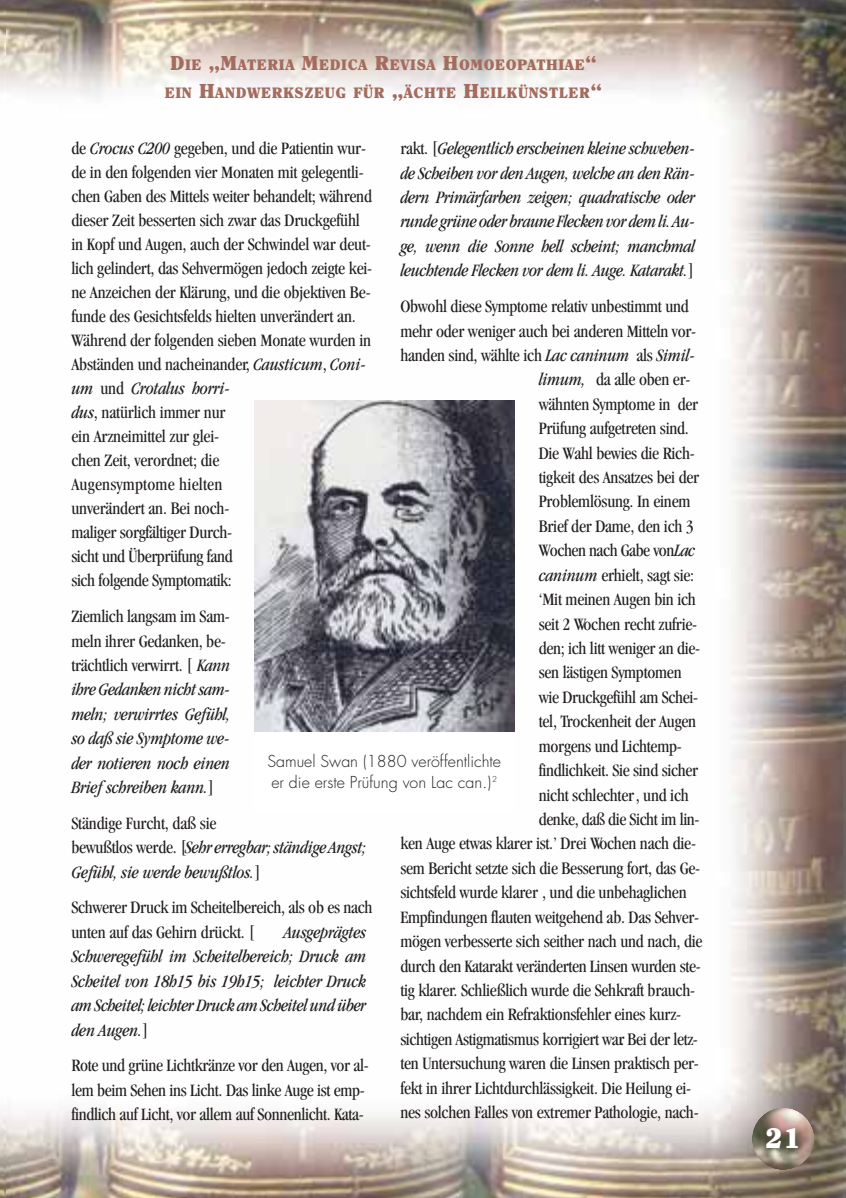
<style>
.page{position:relative;width:846px;height:1198px;background:#fff}
.page>*{position:absolute;margin:0;border:0;box-sizing:border-box;transform-origin:0 0}
.t1{font:900 28px "Clearface";color:#fff}
.t2{font:condensed 18px/24px "Garamond";letter-spacing:-.015em;color:#231f20}
.t3{font:italic condensed 18px/24.4px "Garamond";letter-spacing:-.015em;color:#231f20}
.t4{font:300 16px/21px "Futura";color:#231f20}
.t5{font:900 15px/28px "Clearface";letter-spacing:.04em;color:#a46c5e;text-align:center}
.s1{font-size:20px}
.s2{font-style:normal}
.s3{font-style:italic}
</style>
<div class="page">
<img style="left:5px;top:0;width:841px;height:1197px">
<img style="left:752px;top:1107px;width:62px;height:62px;border-radius:50%">
<img style="left:254px;top:400px;width:261px;height:331px">
<div style="left:254px;top:733px;width:261px;height:79px;background:#fff"></div>
<p class="t5" style="left:165px;top:52px;width:438px"><span class="s1">D</span>IE <span class="s1">„M</span>ATERIA <span class="s1">M</span>EDICA <span class="s1">R</span>EVISA <span class="s1">H</span>OMOEOPATHIAE<span class="s1">“<br></span>EIN <span class="s1">H</span>ANDWERKSZEUG FÜR <span class="s1">„</span>ÄCHTE <span class="s1">H</span>EILKÜNSTLER<span class="s1">“</span></p>
<p class="t3" style="left:400px;top:138px;width:296px;text-align:justify"><span class="s2">rakt. [</span>Gelegentlich erscheinen kleine schweben&shy;de Scheiben vor den Augen, welche an den Rän&shy;dern Primärfarben zeigen; quadratische oder runde grüne oder braune Flecken vor dem li. Au&shy;ge, wenn die Sonne hell scheint; manchmal leuchtende Flecken vor dem li. Auge. Katarakt.<span class="s2">]</span></p>
<p class="t2" style="left:400px;top:294px;width:290px">Obwohl diese Symptome relativ unbestimmt und</p>
<p class="t2" style="left:400px;top:318px;width:297px">mehr oder weniger auch bei anderen Mitteln vor-</p>
<p class="t2" style="left:400px;top:343px;width:296px">handen sind, wählte ich <span class="s3">Lac caninum</span> als <span class="s3">Simil-</span></p>
<p class="t2" style="left:539px;top:367px;width:153px"><span class="s3">limum,</span> da alle oben er-</p>
<p class="t2" style="left:539px;top:392px;width:161px">wähnten Symptome in der</p>
<p class="t2" style="left:539px;top:416px;width:152px">Prüfung aufgetreten sind.</p>
<p class="t2" style="left:539px;top:440px;width:157px">Die Wahl bewies die Rich-</p>
<p class="t2" style="left:539px;top:465px;width:162px">tigkeit des Ansatzes bei der</p>
<p class="t2" style="left:539px;top:489px;width:153px">Problemlösung. In einem</p>
<p class="t2" style="left:539px;top:514px;width:157px">Brief der Dame, den ich 3</p>
<p class="t2" style="left:539px;top:538px;width:158px">Wochen nach Gabe von <span class="s3">Lac</span></p>
<p class="t2" style="left:539px;top:562px;width:157px"><span class="s3">caninum</span> erhielt, sagt sie:</p>
<p class="t2" style="left:539px;top:587px;width:159px">‘Mit meinen Augen bin ich</p>
<p class="t2" style="left:539px;top:611px;width:160px">seit 2 Wochen recht zufrie-</p>
<p class="t2" style="left:539px;top:636px;width:163px">den; ich litt weniger an die-</p>
<p class="t2" style="left:539px;top:660px;width:144px">sen lästigen Symptomen</p>
<p class="t2" style="left:539px;top:685px;width:161px">wie Druckgefühl am Schei-</p>
<p class="t2" style="left:539px;top:709px;width:159px">tel, Trockenheit der Augen</p>
<p class="t2" style="left:539px;top:733px;width:145px">morgens und Lichtemp-</p>
<p class="t2" style="left:539px;top:758px;width:161px">findlichkeit. Sie sind sicher</p>
<p class="t2" style="left:539px;top:782px;width:152px">nicht schlechter, und ich</p>
<p class="t2" style="left:539px;top:807px;width:162px">denke, daß die Sicht im lin-</p>
<p class="t2" style="left:400px;top:831px;width:297px">ken Auge etwas klarer ist.’ Drei Wochen nach die-</p>
<p class="t2" style="left:400px;top:855px;width:301px">sem Bericht setzte sich die Besserung fort, das Ge-</p>
<p class="t2" style="left:400px;top:880px;width:288px">sichtsfeld wurde klarer , und die unbehaglichen</p>
<p class="t2" style="left:400px;top:904px;width:300px">Empfindungen flauten weitgehend ab. Das Sehver-</p>
<p class="t2" style="left:400px;top:929px;width:304px">mögen verbesserte sich seither nach und nach, die</p>
<p class="t2" style="left:400px;top:953px;width:302px">durch den Katarakt veränderten Linsen wurden ste-</p>
<p class="t2" style="left:400px;top:977px;width:296px">tig klarer. Schließlich wurde die Sehkraft brauch-</p>
<p class="t2" style="left:400px;top:1002px;width:282px">bar, nachdem ein Refraktionsfehler eines kurz-</p>
<p class="t2" style="left:400px;top:1026px;width:299px">sichtigen Astigmatismus korrigiert war. Bei der letz-</p>
<p class="t2" style="left:400px;top:1051px;width:300px">ten Untersuchung waren die Linsen praktisch per-</p>
<p class="t2" style="left:400px;top:1075px;width:292px">fekt in ihrer Lichtdurchlässigkeit. Die Heilung ei-</p>
<p class="t2" style="left:400px;top:1099px;width:300px">nes solchen Falles von extremer Pathologie, nach-</p>
<p class="t2" style="left:71px;top:136px;width:302px">de <span class="s3">Crocus C200</span> gegeben, und die Patientin wur&shy;de in den folgenden vier Monaten mit gelegentli&shy;chen Gaben des Mittels weiter behandelt; während dieser Zeit besserten sich zwar das Druckgefühl in Kopf und Augen, auch der Schwindel war deut&shy;lich gelindert, das Sehvermögen jedoch zeigte kei&shy;ne Anzeichen der Klärung, und die objektiven Be&shy;funde des Gesichtsfelds hielten unverändert an.<br>Während der folgenden sieben Monate wurden in Abständen und nacheinander, <span class="s3">Causticum</span>, <span class="s3">Coni&shy;um</span> und <span class="s3">Crotalus horri-<br>dus</span>, natürlich immer nur<br>ein Arzneimittel zur glei-<br>chen Zeit, verordnet; die<br>Augensymptome hielten<br>unverändert an. Bei noch-<br>maliger sorgfältiger Durch-<br>sicht und Überprüfung fand<br>sich folgende Symptomatik:</p>
<p class="t3" style="left:71px;top:605px;width:160px"><span class="s2">Ziemlich langsam im Sam&shy;meln ihrer Gedanken, be&shy;trächtlich verwirrt. [</span> Kann ihre Gedanken nicht sam&shy;meln; verwirrtes Gefühl, so daß sie Symptome we&shy;der notieren noch einen<br>Brief schreiben kann.<span class="s2">]</span></p>
<p class="t3" style="left:71px;top:812px;width:296px"><span class="s2">Ständige Furcht, daß sie<br>bewußtlos werde. [</span>Sehr erregbar; ständige Angst;<br>Gefühl, sie werde bewußtlos.<span class="s2">]</span></p>
<p class="t2" style="left:71px;top:895px;width:303px">Schwerer Druck im Scheitelbereich, als ob es nach unten auf das Gehirn drückt. [</p>
<p class="t4" style="left:267px;top:750px;width:235px">Samuel Swan (1880 veröffentlichte er die erste Prüfung von Lac can.)<sup>2</sup></p>
<p class="t3" style="left:71px;top:921px;width:296px;text-align:justify;text-indent:213px">Ausgeprägtes Schweregefühl im Scheitelbereich; Druck am Scheitel von 18h15 bis 19h15; leichter Druck am Scheitel; leichter Druck am Scheitel und über den Augen.<span class="s2">]</span></p>
<p class="t2" style="left:71px;top:1053px;width:299px">Rote und grüne Lichtkränze vor den Augen, vor al&shy;lem beim Sehen ins Licht. Das linke Auge ist emp&shy;findlich auf Licht, vor allem auf Sonnenlicht. Kata-</p>
<h1 class="t1" style="left:765px;top:1126px;width:37px">21</h1>
</div>
